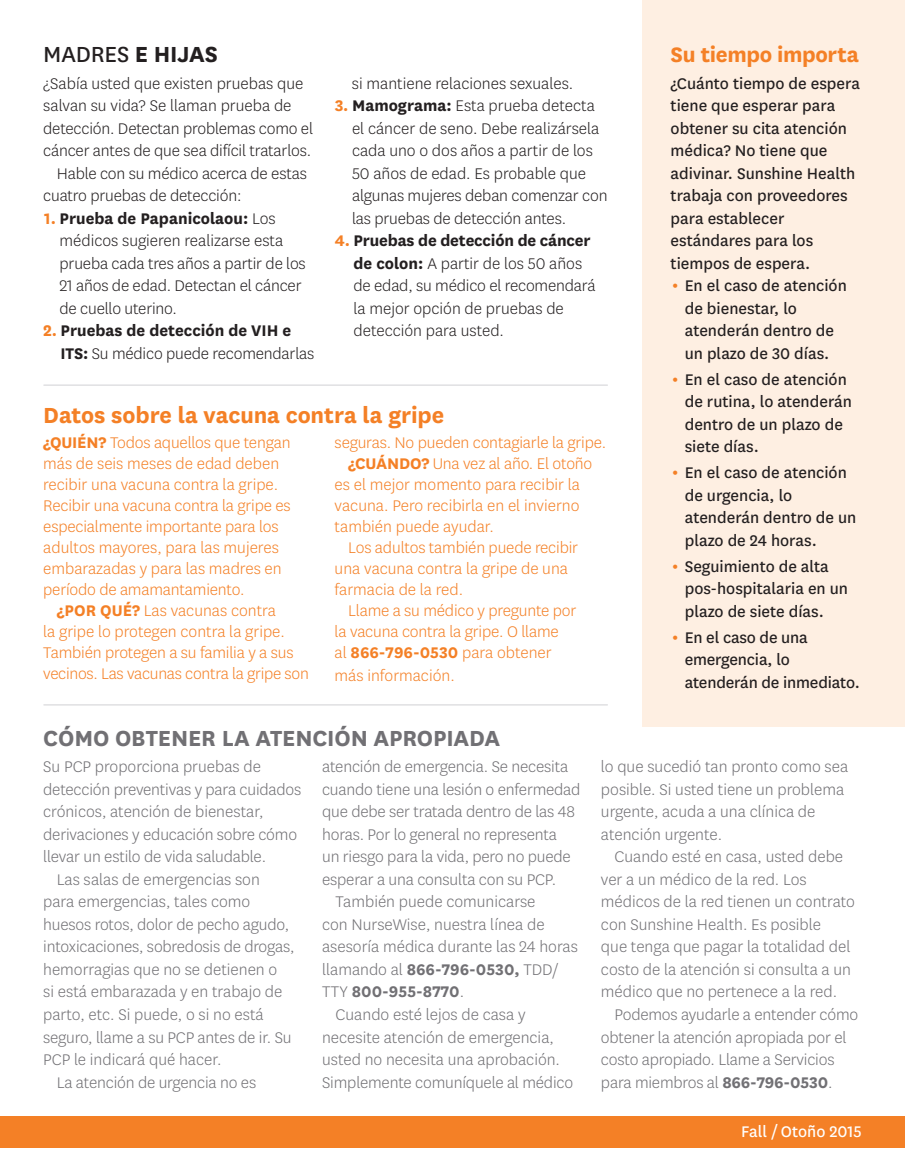
<style>
.page{position:relative;width:905px;height:1175px;background:#fff}
.page>*{position:absolute;margin:0;border:0;box-sizing:border-box;transform-origin:0 0}
.t1{font:700 25.5px "Centene Sans";letter-spacing:-.005em;color:#f48026}
.t2{font:700 25.5px "Centene Sans";letter-spacing:-.005em;color:#717074}
.t3{font:25.5px "Centene Sans";letter-spacing:-.005em;color:#231f20}
.t4{font:700 24.3px "Centene Sans";letter-spacing:-.015em;color:#f48026}
.t5{font:300 18px/22.5px "Centene Sans";letter-spacing:-.005em;color:#717074}
.t6{font:300 18px/21px "Centene Sans";letter-spacing:-.01em;color:#f48026}
.t7{font:300 18px/22.5px "Centene Sans";letter-spacing:-.01em;color:#231f20}
.t8{font:18px/22.5px "Centene Sans";color:#231f20}
.t9{font:700 18px/22.5px "Centene Sans";color:#231f20}
.t10{font:700 18px "Centene Sans";color:#717074}
.t11{font:18px "Centene Sans";color:#fff}
.s1{font-weight:700}
.s2{font-weight:700;color:#f48026}
.s3{color:#f48026}
.s4{font-weight:300}
</style>
<div class="page">
<div style="left:0;top:1116px;width:904px;height:31px;background:#f48026"></div>
<div style="left:642px;top:0;width:262px;height:726px;background:#feefe2"></div>
<hr style="left:44px;top:384px;width:563px;height:2px;background:#e0e0e2">
<hr style="left:44px;top:704px;width:563px;height:1px;background:#e0e0e2">
<h1 class="t3" style="left:43px;top:38px;width:176px">MADRES <span class="s1">E HIJAS</span></h1>
<p class="t7" style="left:43px;top:72px;width:262px">¿Sabía usted que existen pruebas que</p>
<p class="t7" style="left:43px;top:94px;width:250px">salvan su vida? Se llaman prueba de</p>
<p class="t7" style="left:43px;top:117px;width:271px">detección. Detectan problemas como el</p>
<p class="t7" style="left:43px;top:139px;width:269px">cáncer antes de que sea difícil tratarlos.</p>
<p class="t7" style="left:57px;top:162px;width:252px">Hable con su médico acerca de estas</p>
<p class="t7" style="left:43px;top:184px;width:200px">cuatro pruebas de detección:</p>
<p class="t7" style="left:60px;top:207px;width:248px;text-indent:-15px"><span class="s2">1.</span> <span class="s1">Prueba de Papanicolaou:</span> Los médicos sugieren realizarse esta prueba cada tres años a partir de los<br>21 años de edad. Detectan el cáncer de cuello uterino.</p>
<p class="t9" style="left:60px;top:318px;width:255px;text-indent:-17px"><span class="s3">2.</span> Pruebas de detección de VIH e<br>ITS: <span class="s4">Su médico puede recomendarlas</span></p>
<p class="t7" style="left:352px;top:72px;width:223px">si mantiene relaciones sexuales.</p>
<p class="t7" style="left:352px;top:94px;width:257px;text-indent:-17px"><span class="s2">3.</span> <span class="s1">Mamograma:</span> Esta prueba detecta el cáncer de seno. Debe realizársela cada uno o dos años a partir de los 50 años de edad. Es probable que algunas mujeres deban comenzar con las pruebas de detección antes.</p>
<p class="t7" style="left:353px;top:229px;width:243px;text-indent:-19px"><span class="s2">4.</span> <span class="s1">Pruebas de detección de cáncer de colon:</span> A partir de los 50 años de edad, su médico el recomendará la mejor opción de pruebas de detección para usted.</p>
<h1 class="t1" style="left:43px;top:397px;width:402px">Datos sobre la vacuna contra la gripe</h1>
<p class="t6" style="left:43px;top:432px;width:249px"><span class="s1">¿QUIÉN?</span> Todos aquellos que tengan más de seis meses de edad deben recibir una vacuna contra la gripe.<br>Recibir una vacuna contra la gripe es especialmente importante para los adultos mayores, para las mujeres embarazadas y para las madres en período de amamantamiento.</p>
<p class="t6" style="left:43px;top:600px;width:267px;text-indent:14px"><span class="s1">¿POR QUÉ?</span> Las vacunas contra<br>la gripe lo protegen contra la gripe.<br>También protegen a su familia y a sus vecinos. Las vacunas contra la gripe son</p>
<p class="t6" style="left:334px;top:432px;width:273px">seguras. No pueden contagiarle la gripe.</p>
<p class="t6" style="left:348px;top:453px;width:246px"><span class="s1">¿CUÁNDO?</span> Una vez al año. El otoño</p>
<p class="t6" style="left:334px;top:474px;width:247px">es el mejor momento para recibir la</p>
<p class="t6" style="left:334px;top:495px;width:246px">vacuna. Pero recibirla en el invierno</p>
<p class="t6" style="left:334px;top:516px;width:161px">también puede ayudar.</p>
<p class="t6" style="left:348px;top:537px;width:231px">Los adultos también puede recibir</p>
<p class="t6" style="left:334px;top:558px;width:235px">una vacuna contra la gripe de una</p>
<p class="t6" style="left:334px;top:579px;width:130px">farmacia de la red.</p>
<p class="t6" style="left:348px;top:600px;width:230px">Llame a su médico y pregunte por</p>
<p class="t6" style="left:334px;top:621px;width:226px">la vacuna contra la gripe. O llame</p>
<p class="t6" style="left:334px;top:642px;width:218px">al <span class="s1">866-796-0530</span> para obtener</p>
<p class="t6" style="left:334px;top:664px;width:122px">más información.</p>
<h2 class="t4" style="left:670px;top:37px;width:190px">Su tiempo importa</h2>
<p class="t8" style="left:670px;top:71px;width:191px">¿Cuánto tiempo de espera tiene que esperar para obtener su cita atención médica? No tiene que adivinar. Sunshine Health trabaja con proveedores para establecer estándares para los tiempos de espera.</p>
<p class="t8" style="left:684px;top:273px;width:164px">En el caso de atención de bienestar, lo atenderán dentro de un plazo de 30 días.</p>
<p class="t8" style="left:684px;top:367px;width:169px">En el caso de atención de rutina, lo atenderán dentro de un plazo de siete días.</p>
<p class="t8" style="left:684px;top:460px;width:173px">En el caso de atención de urgencia, lo atenderán dentro de un plazo de 24 horas.</p>
<p class="t8" style="left:684px;top:554px;width:165px">Seguimiento de alta pos-hospitalaria en un plazo de siete días.</p>
<p class="t8" style="left:684px;top:625px;width:177px">En el caso de una emergencia, lo atenderán de inmediato.</p>
<h1 class="t2" style="left:43px;top:720px;width:458px">CÓMO OBTENER LA ATENCIÓN APROPIADA</h1>
<p class="t5" style="left:43px;top:755px;width:219px">Su PCP proporciona pruebas de</p>
<p class="t5" style="left:43px;top:777px;width:260px">detección preventivas y para cuidados</p>
<p class="t5" style="left:43px;top:800px;width:222px">crónicos, atención de bienestar,</p>
<p class="t5" style="left:43px;top:822px;width:255px">derivaciones y educación sobre cómo</p>
<p class="t5" style="left:43px;top:845px;width:224px">llevar un estilo de vida saludable.</p>
<p class="t5" style="left:57px;top:867px;width:205px">Las salas de emergencias son</p>
<p class="t5" style="left:43px;top:890px;width:208px">para emergencias, tales como</p>
<p class="t5" style="left:43px;top:912px;width:247px">huesos rotos, dolor de pecho agudo,</p>
<p class="t5" style="left:43px;top:935px;width:253px">intoxicaciones, sobredosis de drogas,</p>
<p class="t5" style="left:43px;top:957px;width:235px">hemorragias que no se detienen o</p>
<p class="t5" style="left:43px;top:980px;width:241px">si está embarazada y en trabajo de</p>
<p class="t5" style="left:43px;top:1002px;width:222px">parto, etc. Si puede, o si no está</p>
<p class="t5" style="left:43px;top:1025px;width:250px">seguro, llame a su PCP antes de ir. Su</p>
<p class="t5" style="left:43px;top:1047px;width:180px">PCP le indicará qué hacer.</p>
<p class="t5" style="left:57px;top:1070px;width:201px">La atención de urgencia no es</p>
<p class="t5" style="left:322px;top:755px;width:248px">atención de emergencia. Se necesita</p>
<p class="t5" style="left:322px;top:777px;width:260px">cuando tiene una lesión o enfermedad</p>
<p class="t5" style="left:322px;top:800px;width:254px">que debe ser tratada dentro de las 48</p>
<p class="t5" style="left:322px;top:822px;width:236px">horas. Por lo general no representa</p>
<p class="t5" style="left:322px;top:845px;width:250px">un riesgo para la vida, pero no puede</p>
<p class="t5" style="left:322px;top:867px;width:236px">esperar a una consulta con su PCP.</p>
<p class="t5" style="left:335px;top:890px;width:201px">También puede comunicarse</p>
<p class="t5" style="left:322px;top:912px;width:224px">con NurseWise, nuestra línea de</p>
<p class="t5" style="left:322px;top:935px;width:257px">asesoría médica durante las 24 horas</p>
<p class="t5" style="left:322px;top:957px;width:238px">llamando al <span class="s1">866-796-0530,</span> TDD/</p>
<p class="t10" style="left:322px;top:979px;width:143px"><span class="s4">TTY</span> 800-955-8770<span class="s4">.</span></p>
<p class="t5" style="left:335px;top:1002px;width:192px">Cuando esté lejos de casa y</p>
<p class="t5" style="left:322px;top:1025px;width:233px">necesite atención de emergencia,</p>
<p class="t5" style="left:322px;top:1047px;width:239px">usted no necesita una aprobación.</p>
<p class="t5" style="left:322px;top:1070px;width:252px">Simplemente comuníquele al médico</p>
<p class="t5" style="left:601px;top:755px;width:249px">lo que sucedió tan pronto como sea posible. Si usted tiene un problema urgente, acuda a una clínica de atención urgente.</p>
<p class="t5" style="left:614px;top:845px;width:230px">Cuando esté en casa, usted debe</p>
<p class="t5" style="left:601px;top:867px;width:207px">ver a un médico de la red. Los</p>
<p class="t5" style="left:601px;top:890px;width:255px">médicos de la red tienen un contrato</p>
<p class="t5" style="left:601px;top:912px;width:221px">con Sunshine Health. Es posible</p>
<p class="t5" style="left:601px;top:935px;width:251px">que tenga que pagar la totalidad del</p>
<p class="t5" style="left:601px;top:957px;width:251px">costo de la atención si consulta a un</p>
<p class="t5" style="left:601px;top:980px;width:237px">médico que no pertenece a la red.</p>
<p class="t5" style="left:614px;top:1002px;width:245px">Podemos ayudarle a entender cómo</p>
<p class="t5" style="left:601px;top:1025px;width:247px">obtener la atención apropiada por el</p>
<p class="t5" style="left:601px;top:1047px;width:235px">costo apropiado. Llame a Servicios</p>
<p class="t5" style="left:601px;top:1070px;width:233px">para miembros al <span class="s1">866-796-0530</span>.</p>
<p class="t11" style="left:741px;top:1119px;width:122px">Fall /Otoño 2015</p>
</div>
